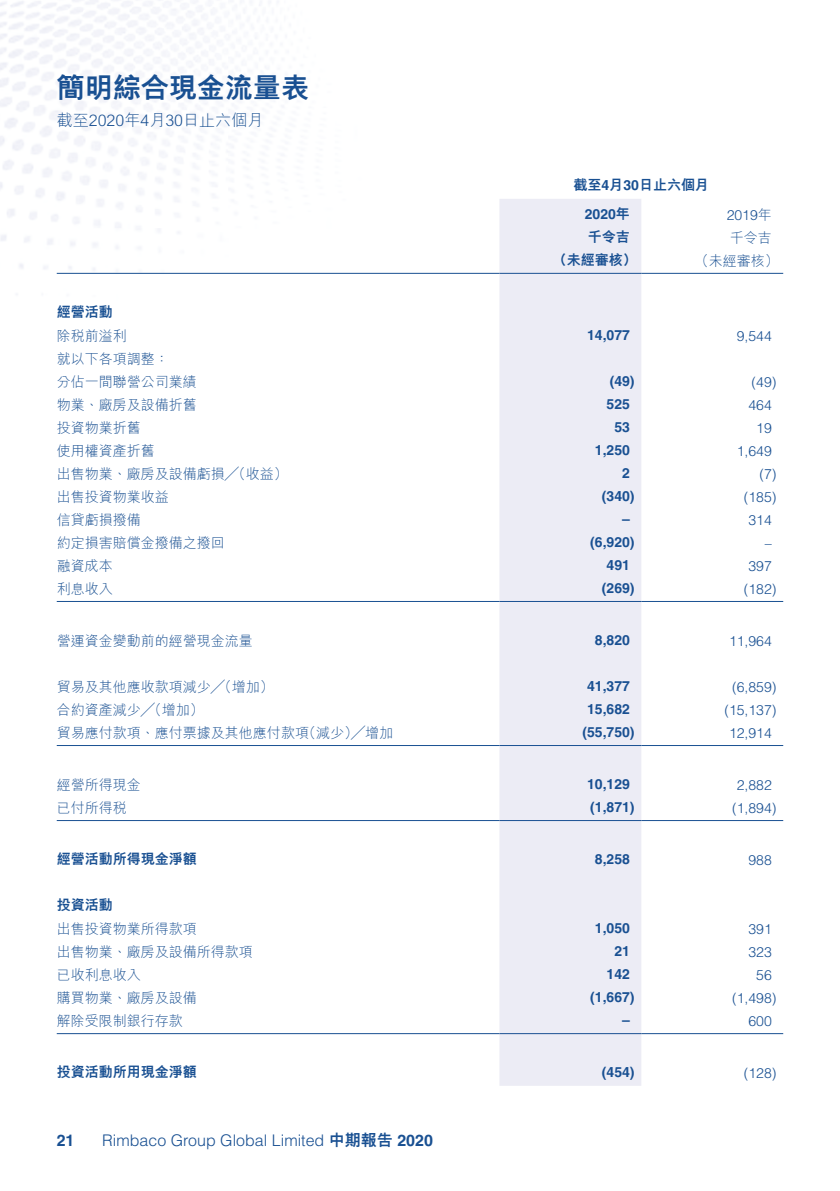
<style>
.page{position:relative;width:840px;height:1191px;background:#fff}
.page>*{position:absolute;margin:0;border:0;box-sizing:border-box;transform-origin:0 0}
.t1{font:800 28px "M Hei HK";color:#195092}
.t2{font:300 16px "Helvetica LT Std";color:#195092}
.t3{font:300 16px "M Hei HK";color:#195092}
.t4{font:700 16px "Helvetica LT Std";color:#195092}
.t5{font:300 14px/23px "M Hei HK";color:#195092}
.t6{font:700 14px "Helvetica LT Std";color:#195092}
.t7{font:300 14px "Helvetica LT Std";color:#195092}
.t8{font:800 14px "M Hei HK";color:#195092}
.s1{font-family:"Helvetica LT Std";font-weight:700}
.s2{font-family:"M Hei HK";font-weight:800}
.s3{font-family:"M Hei HK"}
.s4{font-weight:700}
</style>
<div class="page">
<img style="left:0;top:0;width:784px;height:1086px">
<div style="left:499px;top:199px;width:142px;height:886px;background:#ececf5"></div>
<hr style="left:57px;top:273px;width:442px;height:1px;background:#195092">
<hr style="left:499px;top:273px;width:142px;height:1px;background:#195092">
<hr style="left:641px;top:273px;width:141px;height:1px;background:#195092">
<hr style="left:57px;top:601px;width:442px;height:1px;background:#195092">
<hr style="left:499px;top:601px;width:142px;height:1px;background:#195092">
<hr style="left:641px;top:601px;width:141px;height:1px;background:#195092">
<hr style="left:57px;top:745px;width:442px;height:1px;background:#195092">
<hr style="left:499px;top:745px;width:142px;height:1px;background:#195092">
<hr style="left:641px;top:745px;width:141px;height:1px;background:#195092">
<hr style="left:57px;top:820px;width:442px;height:1px;background:#195092">
<hr style="left:499px;top:820px;width:142px;height:1px;background:#195092">
<hr style="left:641px;top:820px;width:141px;height:1px;background:#195092">
<hr style="left:57px;top:1033px;width:442px;height:1px;background:#195092">
<hr style="left:499px;top:1033px;width:142px;height:1px;background:#195092">
<hr style="left:641px;top:1033px;width:141px;height:1px;background:#195092">
<h1 class="t1" style="left:57px;top:74px;width:253px">簡明綜合現金流量表</h1>
<p class="t3" style="left:57px;top:112px;width:208px">截至2020年月4 30日止六個月</p>
<p class="t8" style="left:573px;top:178px;width:137px">截至月<span class="s1">4 30</span>日止六個月</p>
<p class="t6" style="left:584px;top:205px;width:47px">2020<span class="s2">年</span></p>
<p class="t7" style="left:726px;top:206px;width:47px">2019<span class="s3">年</span></p>
<p class="t8" style="left:587px;top:230px;width:43px">千令吉</p>
<p class="t5" style="left:729px;top:226px;width:43px">千令吉</p>
<p class="t8" style="left:552px;top:253px;width:85px">（未經審核）</p>
<p class="t5" style="left:694px;top:249px;width:85px">（未經審核(</p>
<p class="t8" style="left:57px;top:305px;width:57px">經營活動</p>
<p class="t5" style="left:57px;top:324px;width:113px">除稅前溢利<br>就以下各項調整：</p>
<p class="t6" style="left:586px;top:326px;width:44px">14,077</p>
<p class="t7" style="left:736px;top:327px;width:37px">9,544</p>
<p class="t5" style="left:57px;top:370px;width:141px">分佔一間聯營公司業績</p>
<p class="t6" style="left:609px;top:372px;width:26px">)49(</p>
<p class="t7" style="left:751px;top:373px;width:26px">)49(</p>
<p class="t5" style="left:57px;top:393px;width:141px">物業、廠房及設備折舊</p>
<p class="t6" style="left:606px;top:395px;width:25px">525</p>
<p class="t7" style="left:748px;top:396px;width:25px">464</p>
<p class="t5" style="left:57px;top:416px;width:85px">投資物業折舊</p>
<p class="t6" style="left:614px;top:418px;width:17px">53</p>
<p class="t7" style="left:755px;top:419px;width:17px">19</p>
<p class="t5" style="left:57px;top:439px;width:99px">使用權資產折舊</p>
<p class="t6" style="left:594px;top:441px;width:37px">1,250</p>
<p class="t7" style="left:736px;top:442px;width:37px">1,649</p>
<p class="t5" style="left:57px;top:462px;width:232px">出售物業、廠房及設備虧損╱（收益(</p>
<p class="t6" style="left:622px;top:464px;width:9px">2</p>
<p class="t7" style="left:759px;top:465px;width:19px">(7)</p>
<p class="t5" style="left:57px;top:485px;width:113px">出售投資物業收益</p>
<p class="t6" style="left:601px;top:487px;width:34px">)340(</p>
<p class="t7" style="left:743px;top:488px;width:34px">)185(</p>
<p class="t5" style="left:57px;top:508px;width:85px">信貸虧損撥備</p>
<p class="t6" style="left:622px;top:510px;width:9px">–</p>
<p class="t7" style="left:748px;top:511px;width:25px">314</p>
<p class="t5" style="left:57px;top:531px;width:169px">約定損害賠償金撥備之撥回</p>
<p class="t6" style="left:590px;top:533px;width:46px">)6,920(</p>
<p class="t7" style="left:764px;top:534px;width:8px">–</p>
<p class="t5" style="left:57px;top:554px;width:57px">融資成本</p>
<p class="t6" style="left:606px;top:556px;width:25px">491</p>
<p class="t7" style="left:748px;top:557px;width:25px">397</p>
<p class="t5" style="left:57px;top:577px;width:57px">利息收入</p>
<p class="t6" style="left:601px;top:579px;width:34px">)269(</p>
<p class="t7" style="left:743px;top:580px;width:34px">)182(</p>
<p class="t5" style="left:57px;top:629px;width:197px">營運資金變動前的經營現金流量</p>
<p class="t6" style="left:594px;top:631px;width:37px">8,820</p>
<p class="t7" style="left:728px;top:632px;width:44px">11,964</p>
<p class="t5" style="left:57px;top:675px;width:218px">貿易及其他應收款項減少╱（增加(</p>
<p class="t6" style="left:586px;top:677px;width:44px">41,377</p>
<p class="t7" style="left:731px;top:678px;width:46px">)6,859(</p>
<p class="t5" style="left:57px;top:698px;width:148px">合約資產減少╱（增加(</p>
<p class="t6" style="left:586px;top:700px;width:44px">15,682</p>
<p class="t7" style="left:724px;top:701px;width:54px">)15,137(</p>
<p class="t5" style="left:302px;top:721px;width:92px">（減少）╱增加</p>
<p class="t5" style="left:57px;top:721px;width:253px">貿易應付款項、應付票據及其他應付款項</p>
<p class="t6" style="left:582px;top:723px;width:54px">)55,750(</p>
<p class="t7" style="left:728px;top:724px;width:44px">12,914</p>
<p class="t5" style="left:57px;top:773px;width:85px">經營所得現金</p>
<p class="t6" style="left:586px;top:775px;width:44px">10,129</p>
<p class="t7" style="left:736px;top:776px;width:37px">2,882</p>
<p class="t5" style="left:57px;top:796px;width:71px">已付所得稅</p>
<p class="t6" style="left:590px;top:798px;width:46px">)1,871(</p>
<p class="t7" style="left:731px;top:799px;width:46px">)1,894(</p>
<p class="t8" style="left:57px;top:852px;width:141px">經營活動所得現金淨額</p>
<p class="t8" style="left:57px;top:898px;width:57px">投資活動</p>
<p class="t6" style="left:594px;top:850px;width:37px">8,258</p>
<p class="t7" style="left:748px;top:851px;width:25px">988</p>
<p class="t5" style="left:57px;top:917px;width:141px">出售投資物業所得款項</p>
<p class="t6" style="left:594px;top:919px;width:37px">1,050</p>
<p class="t7" style="left:748px;top:920px;width:25px">391</p>
<p class="t5" style="left:57px;top:940px;width:197px">出售物業、廠房及設備所得款項</p>
<p class="t6" style="left:614px;top:942px;width:17px">21</p>
<p class="t7" style="left:748px;top:943px;width:25px">323</p>
<p class="t5" style="left:57px;top:963px;width:85px">已收利息收入</p>
<p class="t6" style="left:606px;top:965px;width:25px">142</p>
<p class="t7" style="left:755px;top:966px;width:17px">56</p>
<p class="t5" style="left:57px;top:986px;width:141px">購買物業、廠房及設備</p>
<p class="t6" style="left:590px;top:988px;width:46px">)1,667(</p>
<p class="t7" style="left:731px;top:989px;width:46px">)1,498(</p>
<p class="t5" style="left:57px;top:1009px;width:127px">解除受限制銀行存款</p>
<p class="t6" style="left:622px;top:1011px;width:9px">–</p>
<p class="t7" style="left:748px;top:1012px;width:25px">600</p>
<p class="t8" style="left:57px;top:1065px;width:141px">投資活動所用現金淨額</p>
<p class="t6" style="left:601px;top:1063px;width:34px">)454(</p>
<p class="t7" style="left:743px;top:1064px;width:34px">)128(</p>
<p class="t4" style="left:57px;top:1130px;width:19px">21</p>
<p class="t2" style="left:102px;top:1130px;width:332px">Rimbaco Group Global Limited <span class="s2">中期報告</span> <span class="s4">2020</span></p>
</div>
